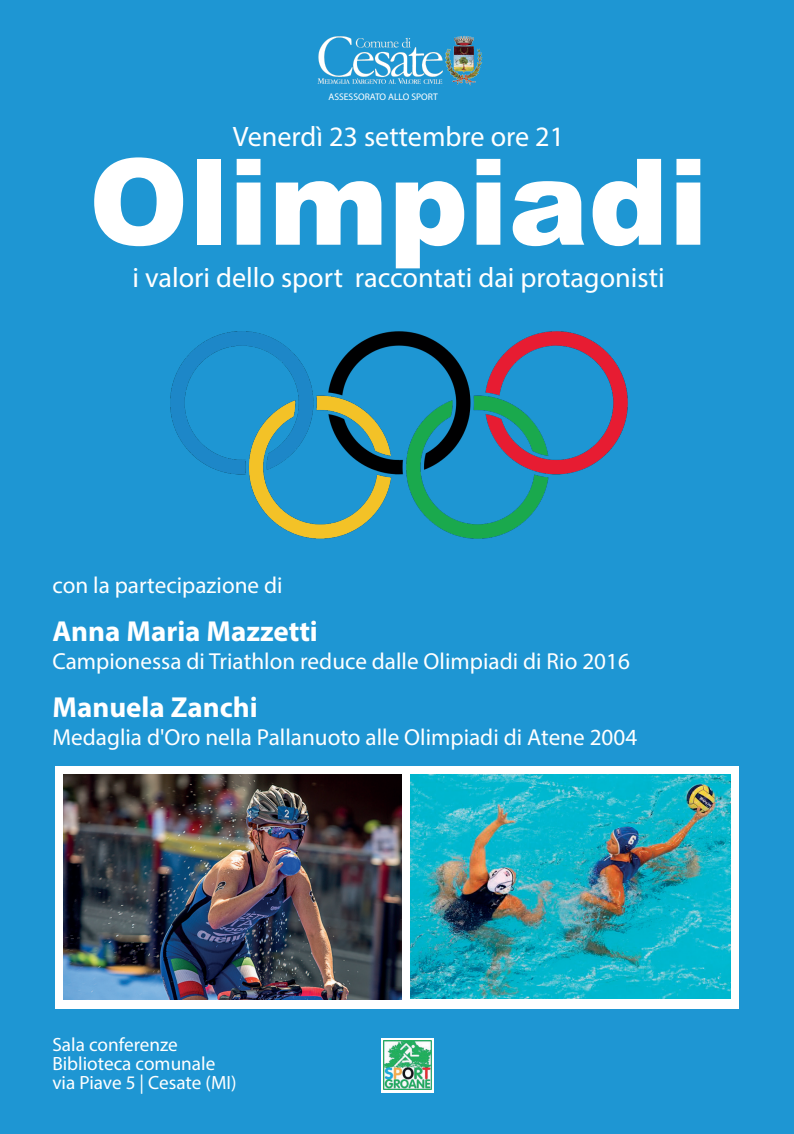
<style>
.page{position:relative;width:794px;height:1134px;background:#1e96d3}
.page>*{position:absolute;margin:0;border:0;box-sizing:border-box;transform-origin:0 0}
.t1{font:900 119.88px "Arial";color:#fff}
.t2{font:700 29px "Myriad Pro";color:#fff}
.t3{font:28.2px "Myriad Pro";color:#fff}
.t4{font:23.2px "Myriad Pro";color:#fff}
.t5{font:19.2px/19.2px "Myriad Pro";color:#fff}
.t6{font:9.6px "Myriad Pro";color:#fff}
</style>
<div class="page">
<div style="left:56px;top:766px;width:683px;height:242px;background:#fff"></div>
<img style="left:411px;top:774px;width:319px;height:224px">
<img style="left:64px;top:774px;width:338px;height:225px">
<img style="left:170px;top:331px;width:458px;height:208px">
<svg style="left:381px;top:1038px;width:52px;height:54px"></svg>
<img style="left:383px;top:1041px;width:48px;height:48px">
<img style="left:317px;top:35px;width:165px;height:51px">
<p class="t6" style="left:328px;top:91px;width:111px">ASSESSORATO ALLO SPORT</p>
<p class="t3" style="left:233px;top:119px;width:333px">Venerdì 23 settembre ore 21</p>
<h1 class="t1" style="left:89px;top:115px;width:621px">Olimpiadi</h1>
<p class="t3" style="left:132px;top:260px;width:533px">i valori dello sport raccontati dai protagonisti</p>
<p class="t4" style="left:52px;top:571px;width:232px">con la partecipazione di</p>
<p class="t2" style="left:52px;top:613px;width:267px">Anna Maria Mazzetti</p>
<p class="t4" style="left:52px;top:647px;width:579px">Campionessa di Triathlon reduce dalle Olimpiadi di Rio 2016</p>
<p class="t2" style="left:52px;top:689px;width:207px">Manuela Zanchi</p>
<p class="t4" style="left:52px;top:723px;width:586px">Medaglia d'Oro nella Pallanuoto alle Olimpiadi di Atene 2004</p>
<p class="t5" style="left:52px;top:1034px;width:186px">Sala conferenze<br>Biblioteca comunale via Piave 5 | Cesate (MI)</p>
</div>
